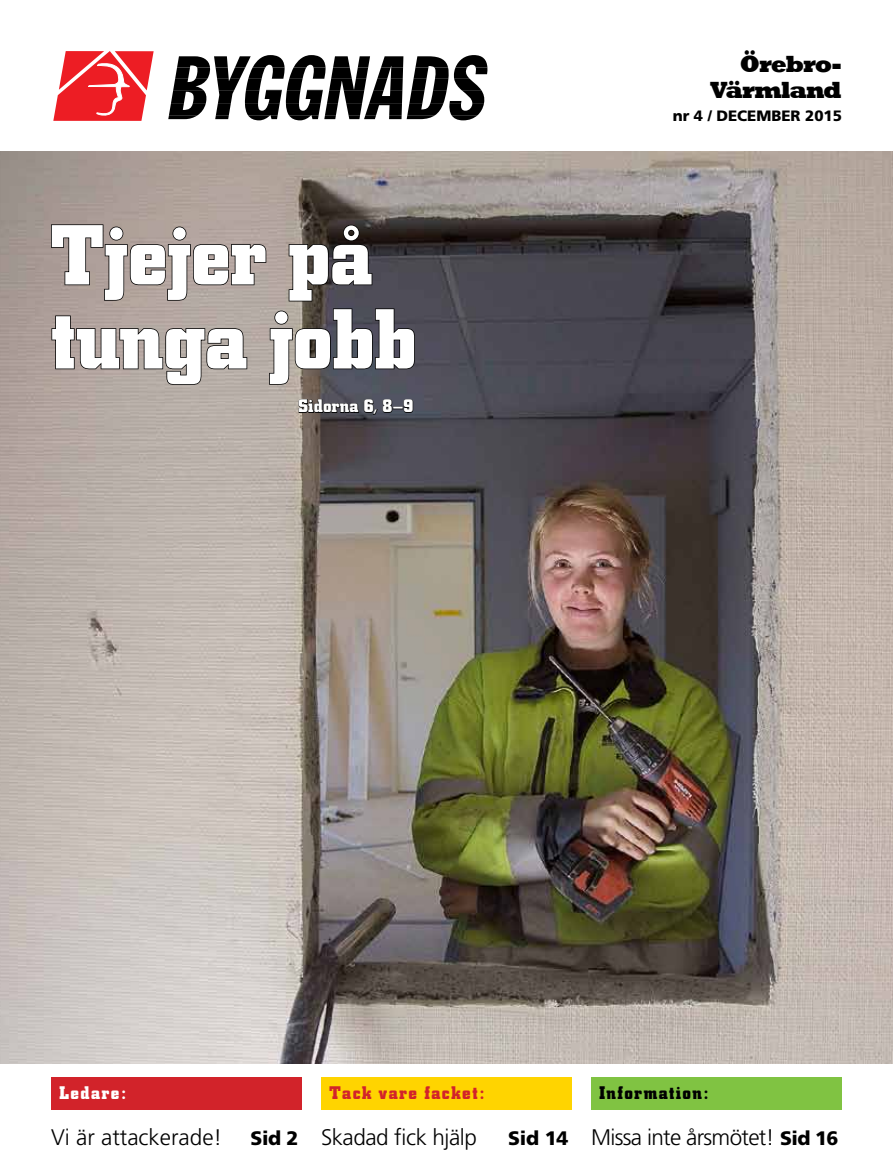
<style>
.page{position:relative;width:893px;height:1170px;background:#fff}
.page>*{position:absolute;margin:0;border:0;box-sizing:border-box;transform-origin:0 0}
.t1{font:700 84px/84px "City";color:#fff}
.t2{font:800 24px/26.5px "Rockwell";letter-spacing:-.04em;color:#000;text-align:right}
.t3{font:300 22.5px "Frutiger";letter-spacing:-.02em;color:#000}
.t4{font:300 22.5px "Frutiger";color:#000}
.t5{font:700 18px "City";letter-spacing:.045em;color:#fff}
.t6{font:700 18px "City";letter-spacing:.085em;color:#d2232a}
.t7{font:700 18px "City";letter-spacing:.085em;color:#000}
.t8{font:900 15px "Frutiger";color:#000}
.s1{font-weight:900;font-size:19.5px}
</style>
<div class="page">
<img style="left:0;top:152px;width:893px;height:911px">
<div style="left:51px;top:1077px;width:251px;height:32px;background:#d2232a"></div>
<div style="left:321px;top:1077px;width:251px;height:32px;background:#ffd400"></div>
<div style="left:591px;top:1077px;width:251px;height:32px;background:#80c342"></div>
<svg style="left:298px;top:398px;width:116px;height:17px;background:#3f3e44"></svg>
<svg style="left:53px;top:51px;width:101px;height:70px"></svg>
<svg style="left:168px;top:55px;width:319px;height:65px"></svg>
<svg style="left:50px;top:223px;width:366px;height:162px;background:#837a78"></svg>
<h1 class="t1" style="left:51px;top:215px;width:368px">Tjejer på tunga jobb</h1>
<p class="t5" style="left:298px;top:396px;width:117px">Sidorna 6, 8–9</p>
<p class="t2" style="left:710px;top:51px;width:133px">Örebro-<br>Värmland</p>
<p class="t8" style="left:673px;top:106px;width:171px">nr 4 / DECEMBER 2015</p>
<p class="t5" style="left:60px;top:1083px;width:68px">Ledare:</p>
<p class="t6" style="left:330px;top:1083px;width:156px">Tack vare facket:</p>
<p class="t7" style="left:600px;top:1083px;width:110px">Information:</p>
<p class="t4" style="left:51px;top:1124px;width:173px">Vi är attackerade!</p>
<p class="t3" style="left:251px;top:1124px;width:228px"><span class="s1">Sid 2</span> Skadad fick hjälp</p>
<p class="t3" style="left:508px;top:1124px;width:332px"><span class="s1">Sid 14</span> Missa inte årsmötet! <span class="s1">Sid 16</span></p>
</div>
